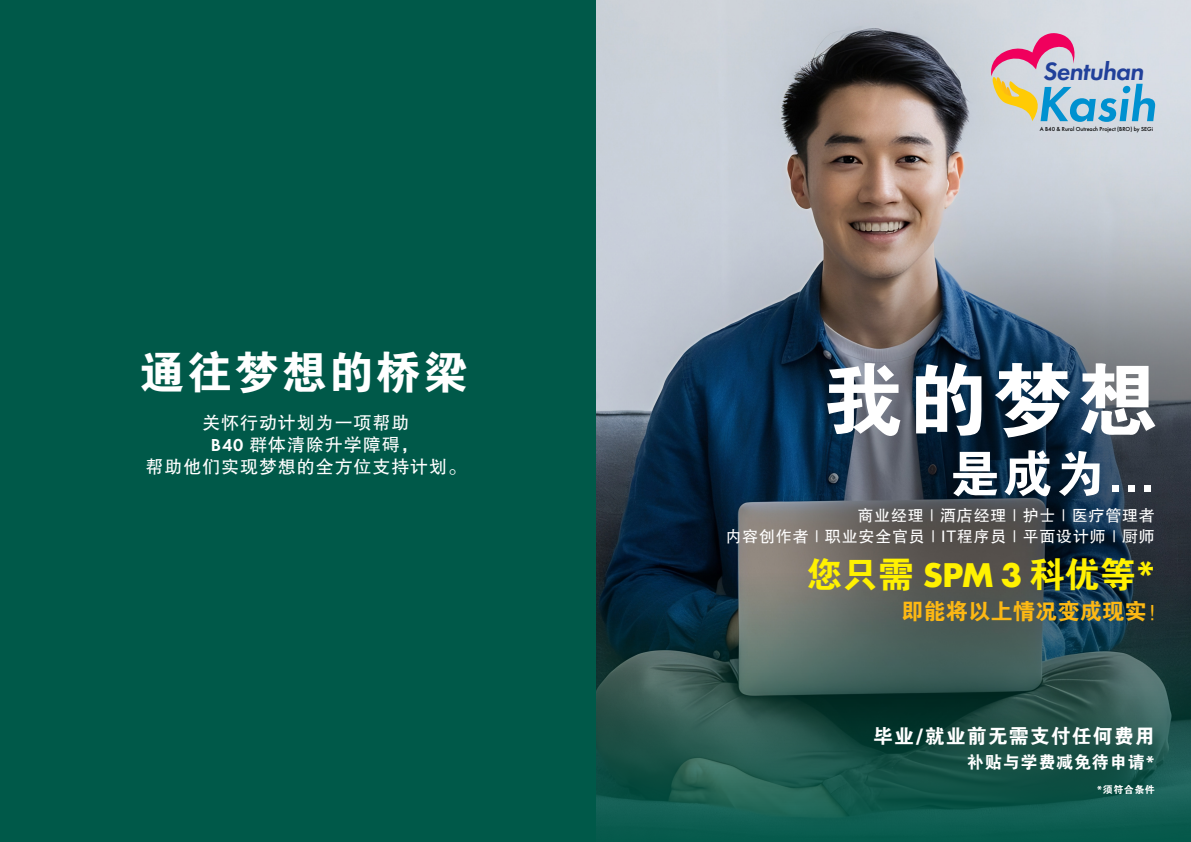
<style>
.page{position:relative;width:1191px;height:842px;background:#fff}
.page>*{position:absolute;margin:0;border:0;box-sizing:border-box;transform-origin:0 0}
.t1{font:80.4px "FZDHTK GBK1 0";color:#fff}
.t2{font:italic 600 51.3px "Futura PT";color:#0091d0}
.t3{font:50.3px "FZDHTK GBK1 0";color:#fff}
.t4{font:45px "FZDHTK GBK1 0";letter-spacing:.05em;color:#fff}
.t5{font:35.7px "FZDHTK GBK1 0";color:#fff101}
.t6{font:italic 600 26.1px "Futura PT";letter-spacing:-.025em;color:#21409a}
.t7{font:22.3px "FZDHTK GBK1 0";color:#fcb814}
.t8{font:20px "FZDHTK GBK1 0";letter-spacing:.05em;color:#fff}
.t9{font:18px "FZHTK GBK1 0";letter-spacing:.05em;color:#fff}
.t10{font:17px "FZDHTK GBK1 0";letter-spacing:.05em;color:#fff}
.t11{font:16px "FZHTK GBK1 0";letter-spacing:.05em;color:#fff}
.t12{font:10px "FZDHTK GBK1 0";letter-spacing:.05em;color:#fff}
.t13{font:500 6px "Futura PT";color:#000}
.s1{font-family:"Futura PT";font-weight:600}
.s2{font-family:"Futura PT";font-weight:700}
</style>
<div class="page">
<img style="left:595px;top:0;width:596px;height:449px">
<svg style="left:595px;top:449px;width:596px;height:393px;background:#294b4c"></svg>
<div style="left:0;top:0;width:595px;height:842px;background:#005949"></div>
<svg style="left:987px;top:31px;width:90px;height:90px;background:#dab9b7"></svg>
<p class="t6" style="left:1043px;top:55px;width:102px">Sentuhan</p>
<p class="t2" style="left:1036px;top:71px;width:121px">Kasih</p>
<p class="t13" style="left:1039px;top:125px;width:115px">A B40 &amp; Rural Outreach Project (BRO) by SEGi</p>
<p class="t4" style="left:140px;top:348px;width:330px">通往梦想的桥梁</p>
<p class="t1" style="left:823px;top:356px;width:335px">我的梦想</p>
<p class="t9" style="left:202px;top:412px;width:209px">关怀行动计划为一项帮助</p>
<p class="t9" style="left:211px;top:434px;width:209px"><span class="s1">B40</span> 群体清除升学障碍，</p>
<p class="t9" style="left:146px;top:456px;width:322px">帮助他们实现梦想的全方位支持计划。</p>
<p class="t3" style="left:949px;top:446px;width:207px">是成为...</p>
<p class="t11" style="left:857px;top:506px;width:299px">商业经理 | 酒店经理 | 护士 | 医疗管理者</p>
<p class="t11" style="left:725px;top:527px;width:431px">内容创作者 | 职业安全官员 | IT程序员 | 平面设计师 | 厨师</p>
<p class="t5" style="left:806px;top:555px;width:351px">您只需 <span class="s2">SPM 3</span> 科优等*</p>
<p class="t7" style="left:901px;top:599px;width:269px">即能将以上情况变成现实！</p>
<p class="t8" style="left:873px;top:725px;width:283px">毕业/就业前无需支付任何费用</p>
<p class="t10" style="left:967px;top:753px;width:189px">补贴与学费减免待申请*</p>
<p class="t12" style="left:1097px;top:784px;width:60px">*须符合条件</p>
</div>
